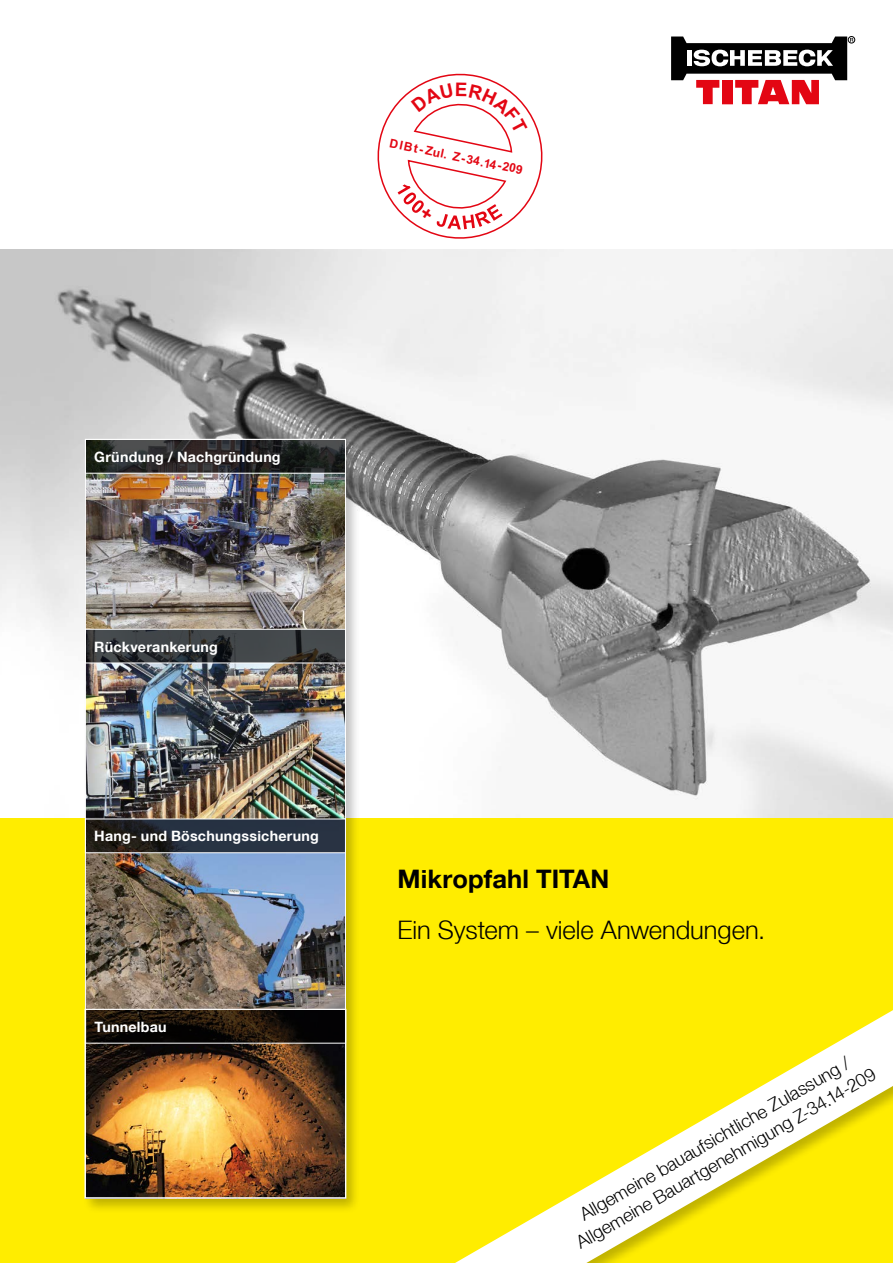
<style>
.page{position:relative;width:893px;height:1263px;background:#fff}
.page>*{position:absolute;margin:0;border:0;box-sizing:border-box;transform-origin:0 0}
.Subline__title{font:300 25.5px "Helvetica Neue";color:#000}
.Headline__title{font:700 25.5px "Helvetica Neue";letter-spacing:.005em;color:#000}
.Bodycopy{font:300 18px "Helvetica Neue";color:#000}
.Text_in_Labels_cover{font:700 14.25px "Helvetica Neue";letter-spacing:.02em;color:#fff}
.t1{font:700 12.15px "Arial";color:#e30613}
</style>
<div class="page">
<img style="left:0;top:249px;width:893px;height:570px">
<div style="left:0;top:819px;width:893px;height:444px;background:#ffed00"></div>
<div style="left:82px;top:436px;width:279px;height:777px;background:#000;opacity:.25"></div>
<img style="left:87px;top:474px;width:257px;height:722px">
<svg style="left:87px;top:631px;width:257px;height:30px;background:#393d40"></svg>
<div style="left:85px;top:629px;width:261px;height:34px;border:1px solid #fff"></div>
<svg style="left:87px;top:821px;width:257px;height:30px;background:#242b35"></svg>
<div style="left:85px;top:819px;width:261px;height:34px;border:1px solid #fff"></div>
<svg style="left:87px;top:441px;width:257px;height:31px;background:#272827"></svg>
<div style="left:85px;top:439px;width:261px;height:35px;border:1px solid #fff"></div>
<div style="left:348px;top:914px;width:545px;height:349px;background:#ffed00"></div>
<svg style="left:455px;top:1010px;width:438px;height:253px"></svg>
<svg style="left:87px;top:1011px;width:257px;height:30px;background:#160f08"></svg>
<div style="left:85px;top:1009px;width:261px;height:34px;border:1px solid #fff"></div>
<div style="left:848px;top:36px;width:7px;height:7px;border:1px solid #000;border-radius:50%"></div>
<svg style="left:671px;top:37px;width:182px;height:68px"></svg>
<div style="left:85px;top:439px;width:261px;height:759px;border:1px solid #fff"></div>
<svg style="left:377px;top:73px;width:166px;height:166px"></svg>
<p class="t1" style="left:391px;top:134px;width:137px;rotate:12deg">DIBt- Zul. Z-34.14 209</p>
<p class="Text_in_Labels_cover" style="left:94px;top:448px;width:188px">Gründung / Nachgründung</p>
<p class="Text_in_Labels_cover" style="left:94px;top:638px;width:125px">Rückverankerung</p>
<p class="Text_in_Labels_cover" style="left:94px;top:827px;width:226px">Hang- und Böschungssicherung</p>
<p class="Text_in_Labels_cover" style="left:94px;top:1018px;width:74px">Tunnelbau</p>
<p class="Headline__title" style="left:398px;top:863px;width:213px">Mikropfahl TITAN</p>
<p class="Subline__title" style="left:398px;top:915px;width:369px">Ein System – viele Anwendungen.</p>
<p class="Bodycopy" style="left:576px;top:1206px;width:310px;rotate:-30deg">Allgemeine bauaufsichtliche Zulassung /</p>
<p class="Bodycopy" style="left:572px;top:1234px;width:344px;rotate:-30deg">Allgemeine Bauartgenehmigung Z-34.14-209</p>
</div>
